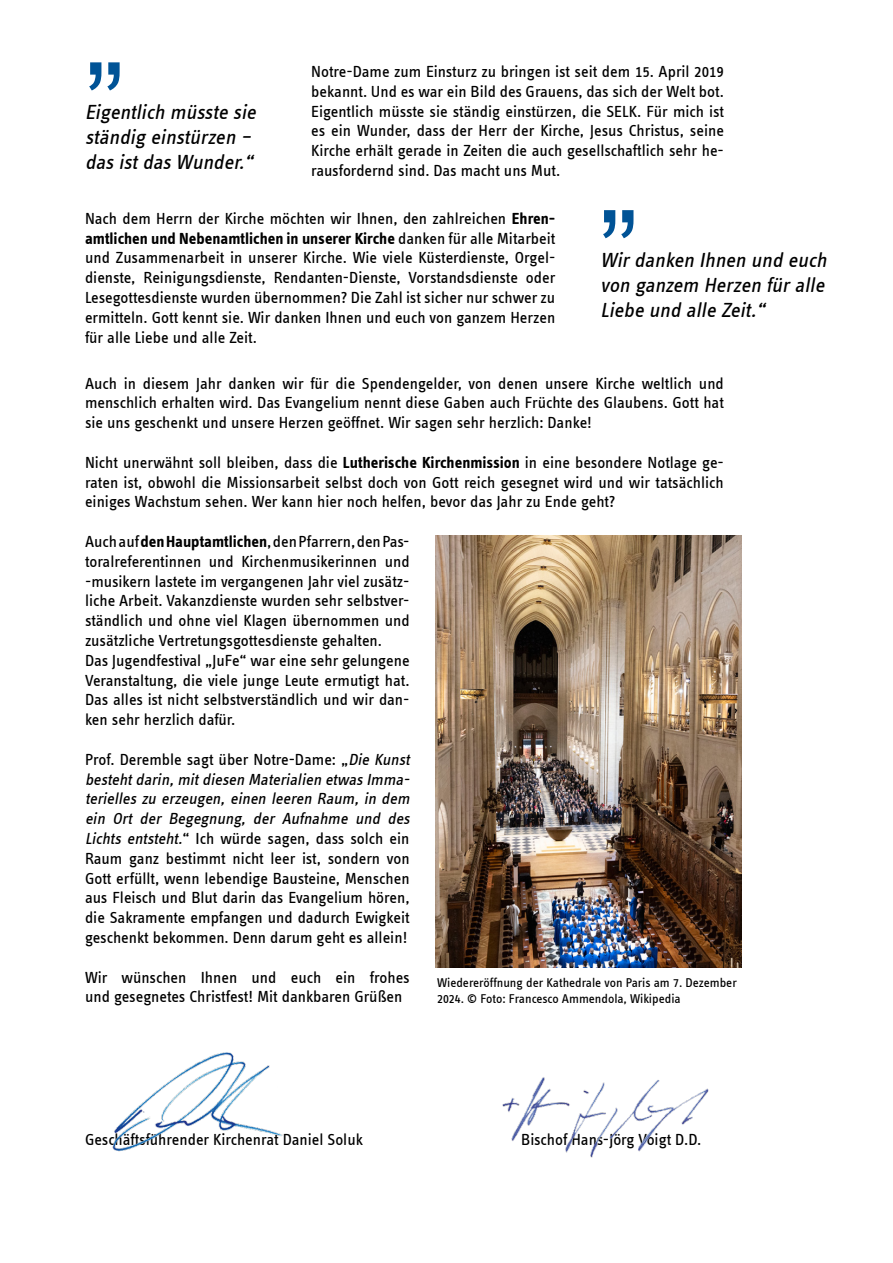
<style>
.page{position:relative;width:893px;height:1263px;background:#fff}
.page>*{position:absolute;margin:0;border:0;box-sizing:border-box;transform-origin:0 0}
.t1{font:120px "Arial";color:#005396}
.t2{font:italic 21px/25.2px "Info Text Book Tf";color:#000}
.t3{font:16.5px/19.8px "Info Text Book Tf";color:#000;text-align:justify}
.t4{font:13.05px/15.8px "Info Text Book Tf";color:#000}
.s1{font-family:"Info Text Bold Tf"}
.s2{font-style:italic}
</style>
<div class="page">
<img style="left:435px;top:535px;width:306px;height:432px">
<img style="left:112px;top:1052px;width:171px;height:100px">
<img style="left:502px;top:1077px;width:207px;height:81px">
<p class="t1" style="left:85px;top:-50px;width:41px">„</p>
<p class="t3" style="left:311px;top:62px;width:414px">Notre-Dame zum Einsturz zu bringen ist seit dem 15. April 2019 bekannt. Und es war ein Bild des Grauens, das sich der Welt bot.<br>Eigentlich müsste sie ständig einstürzen, die SELK. Für mich ist es ein Wunder, dass der Herr der Kirche, Jesus Christus, seine Kirche erhält gerade in Zeiten die auch gesellschaftlich sehr he&shy;rausfordernd sind. Das macht uns Mut.</p>
<p class="t3" style="left:85px;top:208px;width:472px">Nach dem Herrn der Kirche möchten wir Ihnen, den zahlreichen <span class="s1">Ehren&shy;amtlichen und Nebenamtlichen in unserer Kirche</span> danken für alle Mitarbeit und Zusammenarbeit in unserer Kirche. Wie viele Küsterdienste, Orgel&shy;dienste, Reinigungsdienste, Rendanten-Dienste, Vorstandsdienste oder Lesegottesdienste wurden übernommen? Die Zahl ist sicher nur schwer zu ermitteln. Gott kennt sie. Wir danken Ihnen und euch von ganzem Herzen für alle Liebe und alle Zeit.</p>
<p class="t3" style="left:85px;top:373px;width:640px">Auch in diesem Jahr danken wir für die Spendengelder, von denen unsere Kirche weltlich und menschlich erhalten wird. Das Evangelium nennt diese Gaben auch Früchte des Glaubens. Gott hat sie uns geschenkt und unsere Herzen geöffnet. Wir sagen sehr herzlich: Danke!</p>
<p class="t3" style="left:85px;top:452px;width:640px">Nicht unerwähnt soll bleiben, dass die <span class="s1">Lutherische Kirchenmission</span> in eine besondere Notlage ge&shy;raten ist, obwohl die Missionsarbeit selbst doch von Gott reich gesegnet wird und wir tatsächlich einiges Wachstum sehen. Wer kann hier noch helfen, bevor das Jahr zu Ende geht?</p>
<p class="t3" style="left:85px;top:532px;width:326px">Auch auf <span class="s1">den Hauptamtlichen</span>, den Pfarrern, den Pas&shy;toralreferentinnen und Kirchenmusikerinnen und -musikern lastete im vergangenen Jahr viel zusätz&shy;liche Arbeit. Vakanzdienste wurden sehr selbstver&shy;ständlich und ohne viel Klagen übernommen und zusätzliche Vertretungsgottesdienste gehalten.</p>
<p class="t3" style="left:85px;top:650px;width:326px">Das Jugendfestival „JuFe“ war eine sehr gelungene Veranstaltung, die viele junge Leute ermutigt hat.<br>Das alles ist nicht selbstverständlich und wir dan&shy;ken sehr herzlich dafür.</p>
<p class="t3" style="left:85px;top:749px;width:329px;text-align:left">Prof. Deremble sagt über Notre-Dame: „<span class="s2">Die Kunst bestehtdarin,mitdiesen Materialien etwas Imma&shy;terielles zu erzeugen, einen leeren Raum, in dem ein Ort der Begegnung, der Aufnahme und des Lichts entsteht.</span>“ Ich würde sagen, dass solch ein Raum ganz bestimmt nicht leer ist, sondern von Gott erfüllt, wenn lebendige Bausteine, Menschen aus Fleisch und Blut darin das Evangelium hören, die Sakramente empfangen und dadurch Ewigkeit geschenkt bekommen. Denn darum geht es allein!</p>
<p class="t3" style="left:85px;top:967px;width:326px">Wir wünschen Ihnen und euch ein frohes und gesegnetes Christfest! Mit dankbaren Grüßen</p>
<p class="t2" style="left:85px;top:99px;width:176px">Eigentlich müsste sie ständig einstürzen – das istdas Wunder.“</p>
<p class="t1" style="left:599px;top:98px;width:41px">„</p>
<p class="t2" style="left:601px;top:247px;width:232px;text-align:justify">Wirdanken Ihnen und euch von ganzem Herzen füralle Liebe und alle Zeit.“</p>
<p class="t4" style="left:437px;top:975px;width:301px">Wiedereröffnung der Kathedrale von Paris am 7. Dezember<br>2024. © Foto: Francesco Ammendola, Wikipedia</p>
<p class="t3" style="left:85px;top:1130px;width:280px">Geschäftsführender Kirchenrat Daniel Soluk</p>
<p class="t3" style="left:521px;top:1130px;width:182px">Bischof Hans-Jörg Voigt D.D.</p>
</div>
